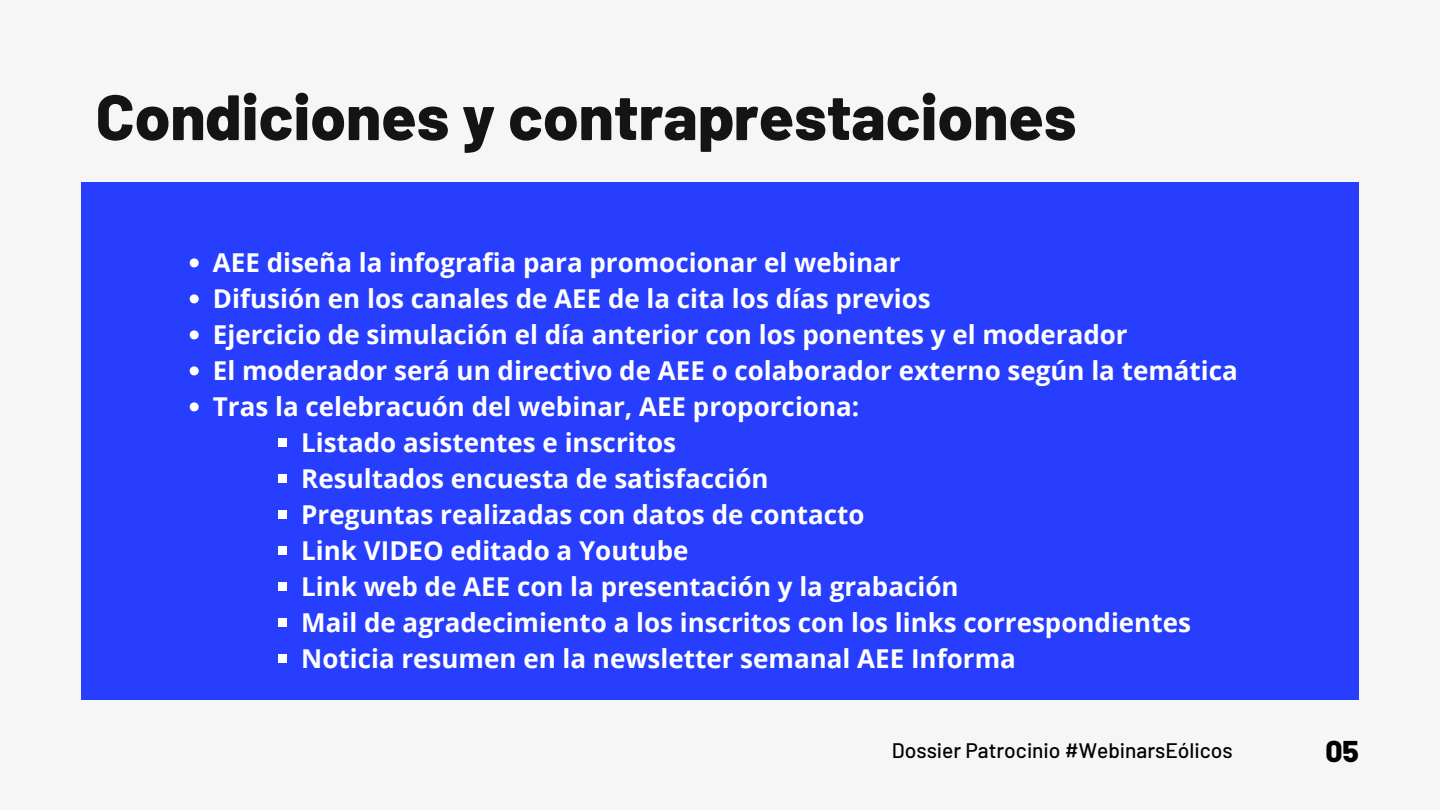
<style>
.page{position:relative;width:1440px;height:810px;background:#f6f6f6}
.page>*{position:absolute;margin:0;border:0;box-sizing:border-box;transform-origin:0 0}
.t1{font:800 64px "Barlow";color:#141414}
.t2{font:800 30px "Barlow";color:#000}
.t3{font:700 26px "Open Sans";color:#fff}
.t4{font:500 21px "Barlow";color:#000}
</style>
<div class="page">
<div style="left:81px;top:182px;width:1278px;height:518px;background:#283eff"></div>
<svg style="left:190px;top:258px;width:9px;height:9px"></svg>
<svg style="left:190px;top:294px;width:9px;height:9px"></svg>
<svg style="left:190px;top:330px;width:9px;height:9px"></svg>
<svg style="left:190px;top:366px;width:9px;height:9px"></svg>
<svg style="left:190px;top:402px;width:9px;height:9px"></svg>
<div style="left:278px;top:438px;width:9px;height:9px;background:#fff"></div>
<div style="left:278px;top:474px;width:9px;height:9px;background:#fff"></div>
<div style="left:278px;top:510px;width:9px;height:9px;background:#fff"></div>
<div style="left:278px;top:546px;width:9px;height:9px;background:#fff"></div>
<div style="left:278px;top:582px;width:9px;height:9px;background:#fff"></div>
<div style="left:278px;top:618px;width:9px;height:9px;background:#fff"></div>
<div style="left:278px;top:654px;width:9px;height:9px;background:#fff"></div>
<p class="t1" style="left:96px;top:76px;width:982px">Condiciones y contraprestaciones</p>
<p class="t3" style="left:213px;top:244px;width:689px">AEE diseña la infografia para promocionar el webinar</p>
<p class="t3" style="left:213px;top:280px;width:719px">Difusión en los canales de AEE de la cita los días previos</p>
<p class="t3" style="left:213px;top:316px;width:916px">Ejercicio de simulación el día anterior con los ponentes y el moderador</p>
<p class="t3" style="left:213px;top:352px;width:1027px">El moderador será un directivo de AEE o colaborador externo según la temática</p>
<p class="t3" style="left:213px;top:388px;width:648px">Tras la celebracuón del webinar, AEE proporciona:</p>
<p class="t3" style="left:301px;top:424px;width:376px">Listado asistentes e inscritos</p>
<p class="t3" style="left:301px;top:460px;width:469px">Resultados encuesta de satisfacción</p>
<p class="t3" style="left:301px;top:496px;width:565px">Preguntas realizadas con datos de contacto</p>
<p class="t3" style="left:301px;top:532px;width:389px">Link VIDEO editado a Youtube</p>
<p class="t3" style="left:301px;top:568px;width:659px">Link web de AEE con la presentación y la grabación</p>
<p class="t3" style="left:301px;top:604px;width:891px">Mail de agradecimiento a los inscritos con los links correspondientes</p>
<p class="t3" style="left:301px;top:640px;width:716px">Noticia resumen en la newsletter semanal AEE Informa</p>
<p class="t4" style="left:892px;top:737px;width:342px">Dossier Patrocinio #WebinarsEólicos</p>
<p class="t2" style="left:1325px;top:732px;width:35px">05</p>
</div>
